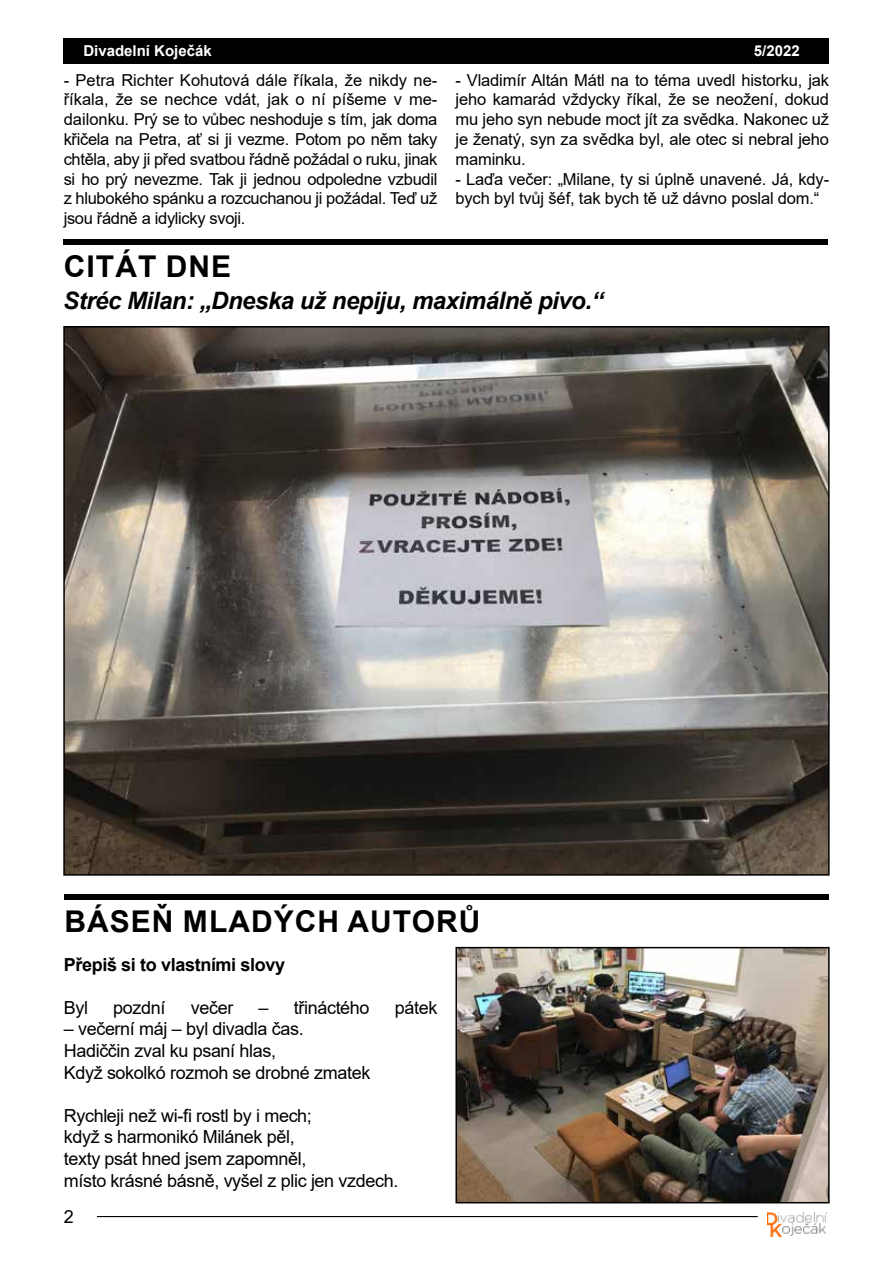
<style>
.page{position:relative;width:893px;height:1263px;background:#fff}
.page>*{position:absolute;margin:0;border:0;box-sizing:border-box;transform-origin:0 0}
.t1{font:700 30px "Arial";letter-spacing:.035em;color:#000}
.t2{font:italic 700 24px "Arial";letter-spacing:-.02em;color:#000}
.t3{font:18px/21.6px "Arial";letter-spacing:-.02em;color:#000}
.t4{font:700 18px "Arial";letter-spacing:-.02em;color:#000}
.t5{font:16.5px/19.8px "Arial";letter-spacing:-.01em;color:#000;text-align:justify}
.t6{font:700 15px "Arial";color:#fff}
</style>
<div class="page">
<hr style="left:97px;top:1216px;width:661px;height:1px;background:#000">
<div style="left:64px;top:38px;width:765px;height:26px;background:#000"></div>
<img style="left:767px;top:1212px;width:59px;height:24px">
<img style="left:66px;top:329px;width:761px;height:544px">
<img style="left:458px;top:950px;width:369px;height:250px">
<div style="left:455px;top:947px;width:375px;height:256px;border:2px solid #000"></div>
<div style="left:63px;top:239px;width:765px;height:5px;background:#000"></div>
<div style="left:64px;top:894px;width:764px;height:5px;background:#000"></div>
<p class="t6" style="left:83px;top:40px;width:130px">Divadelní Koječák</p>
<p class="t6" style="left:754px;top:40px;width:47px">5/2022</p>
<p class="t5" style="left:64px;top:70px;width:375px">- Petra Richter Kohutová dále říkala, že nikdy ne&shy;říkala, že se nechce vdát, jak o ní píšeme v me&shy;dailonku. Prý se to vůbec neshoduje s tím, jak doma křičela na Petra, ať si ji vezme. Potom po něm taky chtěla, aby ji před svatbou řádně požádal o ruku, jinak si ho prý nevezme. Tak ji jednou odpoledne vzbudil z hlubokého spánku a rozcuchanou ji požádal. Teď už jsou řádně a idylicky svoji.</p>
<p class="t5" style="left:455px;top:70px;width:375px">- Vladimír Altán Mátl na to téma uvedl historku, jak jeho kamarád vždycky říkal, že se neožení, dokud mu jeho syn nebude moct jít za svědka. Nakonec už je ženatý, syn za svědka byl, ale otec si nebral jeho maminku.</p>
<p class="t5" style="left:455px;top:169px;width:375px">- Laďa večer: „Milane, ty si úplně unavené. Já, kdy&shy;bych byl tvůj šéf, tak bych tě už dávno poslal dom.“</p>
<h1 class="t1" style="left:64px;top:245px;width:169px">CITÁT DNE</h1>
<h2 class="t2" style="left:63px;top:284px;width:542px">Stréc Milan: „Dneska už nepiju, maximálně pivo.“</h2>
<h1 class="t1" style="left:64px;top:900px;width:418px">BÁSEŇ MLADÝCH AUTORŮ</h1>
<p class="t4" style="left:64px;top:951px;width:223px">Přepiš si to vlastními slovy</p>
<p class="t3" style="left:64px;top:996px;width:26px">Byl</p>
<p class="t3" style="left:113px;top:996px;width:54px">pozdní</p>
<p class="t3" style="left:191px;top:996px;width:44px">večer</p>
<p class="t3" style="left:259px;top:996px;width:113px">– třináctého</p>
<p class="t3" style="left:395px;top:996px;width:44px">pátek</p>
<p class="t3" style="left:64px;top:1018px;width:308px">– večerní máj – byl divadla čas.<br>Hadiččin zval ku psaní hlas,<br>Když sokolkó rozmoh se drobné zmatek</p>
<p class="t3" style="left:64px;top:1104px;width:336px">Rychleji než wi-fi rostl by i mech;<br>když s harmonikó Milánek pěl,<br>texty psát hned jsem zapomněl,<br>místo krásné básně, vyšel z plic jen vzdech.</p>
<p class="t3" style="left:64px;top:1205px;width:12px">2</p>
</div>
